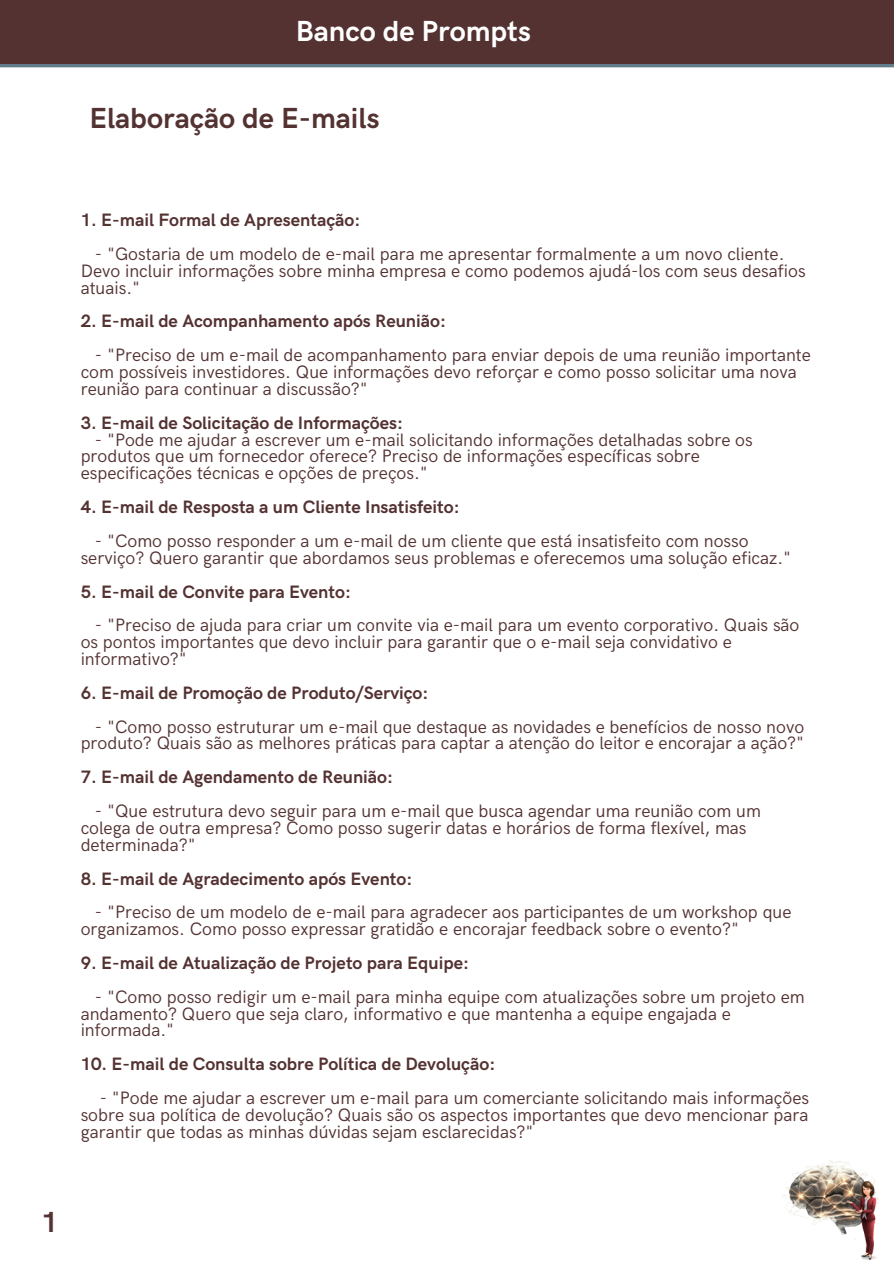
<style>
.page{position:relative;width:894px;height:1264px;background:#fff}
.page>*{position:absolute;margin:0;border:0;box-sizing:border-box;transform-origin:0 0}
.t1{font:700 29.1px "HK Grotesk";color:#543232}
.t2{font:700 29.1px "HK Grotesk";color:#fff}
.t3{font:18px/16.8px "HK Grotesk";color:#543232}
.t4{font:700 18px "HK Grotesk";color:#543232}
</style>
<div class="page">
<div style="left:0;top:0;width:893px;height:65px;background:#543232"></div>
<hr style="left:0;top:64px;width:893px;height:3px;background:#617d89">
<img style="left:782px;top:1160px;width:97px;height:100px">
<h2 class="t2" style="left:295px;top:15px;width:237px">Banco de Prompts</h2>
<p class="t1" style="left:89px;top:101px;width:291px">Elaboração de E-mails</p>
<h1 class="t4" style="left:81px;top:210px;width:281px">1. E-mail Formal de Apresentação:</h1>
<h1 class="t3" style="left:81px;top:246px;width:726px;text-indent:14px">- "Gostaria de um modelo de e-mail para me apresentar formalmente a um novo cliente.<br>Devo incluir informações sobre minha empresa e como podemos ajudá-los com seus desafios atuais."</h1>
<p class="t4" style="left:81px;top:311px;width:367px">2. E-mail de Acompanhamento após Reunião:</p>
<h2 class="t3" style="left:81px;top:347px;width:731px;text-indent:14px">- "Preciso de um e-mail de acompanhamento para enviar depois de uma reunião importante com possíveis investidores. Que informações devo reforçar e como posso solicitar uma nova reunião para continuar a discussão?"</h2>
<p class="t4" style="left:81px;top:412px;width:324px">3. E-mail de Solicitação de Informações:</p>
<h2 class="t3" style="left:81px;top:432px;width:673px;text-indent:14px">- "Pode me ajudar a escrever um e-mail solicitando informações detalhadas sobre os produtos que um fornecedor oferece? Preciso de informações específicas sobre especificações técnicas e opções de preços."</h2>
<p class="t4" style="left:81px;top:497px;width:380px">4. E-mail de Resposta a um Cliente Insatisfeito:</p>
<p class="t3" style="left:81px;top:533px;width:711px;text-indent:14px">- "Como posso responder a um e-mail de um cliente que está insatisfeito com nosso serviço? Quero garantir que abordamos seus problemas e oferecemos uma solução eficaz."</p>
<p class="t4" style="left:81px;top:581px;width:272px">5. E-mail de Convite para Evento:</p>
<h2 class="t3" style="left:81px;top:617px;width:720px;text-indent:14px">- "Preciso de ajuda para criar um convite via e-mail para um evento corporativo. Quais são os pontos importantes que devo incluir para garantir que o e-mail seja convidativo e informativo?"</h2>
<p class="t4" style="left:81px;top:682px;width:349px">6. E-mail de Promoção de Produto/Serviço:</p>
<h2 class="t3" style="left:81px;top:718px;width:724px;text-align:right">- "Como posso estruturar um e-mail que destaque as novidades e benefícios de nosso novo produto? Quais são as melhores práticas para captar a atenção do leitor e encorajar a ação?"</h2>
<p class="t4" style="left:81px;top:767px;width:314px">7. E-mail de Agendamento de Reunião:</p>
<h2 class="t3" style="left:81px;top:803px;width:681px;text-indent:14px">- "Que estrutura devo seguir para um e-mail que busca agendar uma reunião com um colega de outra empresa? Como posso sugerir datas e horários de forma flexível, mas determinada?"</h2>
<p class="t4" style="left:81px;top:868px;width:333px">8. E-mail de Agradecimento após Evento:</p>
<h2 class="t3" style="left:81px;top:904px;width:712px;text-indent:14px">- "Preciso de um modelo de e-mail para agradecer aos participantes de um workshop que organizamos. Como posso expressar gratidão e encorajar feedback sobre o evento?"</h2>
<p class="t4" style="left:81px;top:952px;width:389px">9. E-mail de Atualização de Projeto para Equipe:</p>
<h2 class="t3" style="left:81px;top:988px;width:725px;text-indent:14px">- "Como posso redigir um e-mail para minha equipe com atualizações sobre um projeto em andamento? Quero que seja claro, informativo e que mantenha a equipe engajada e informada."</h2>
<p class="t4" style="left:81px;top:1054px;width:416px">10. E-mail de Consulta sobre Política de Devolução:</p>
<h2 class="t3" style="left:81px;top:1090px;width:729px;text-align:justify;text-indent:19px">- "Pode me ajudar a escrever um e-mail para um comerciante solicitando mais informações sobre sua política de devolução? Quais são os aspectos importantes que devo mencionar para garantir que todas as minhas dúvidas sejam esclarecidas?"</h2>
<p class="t1" style="left:41px;top:1206px;width:18px">1</p>
</div>
